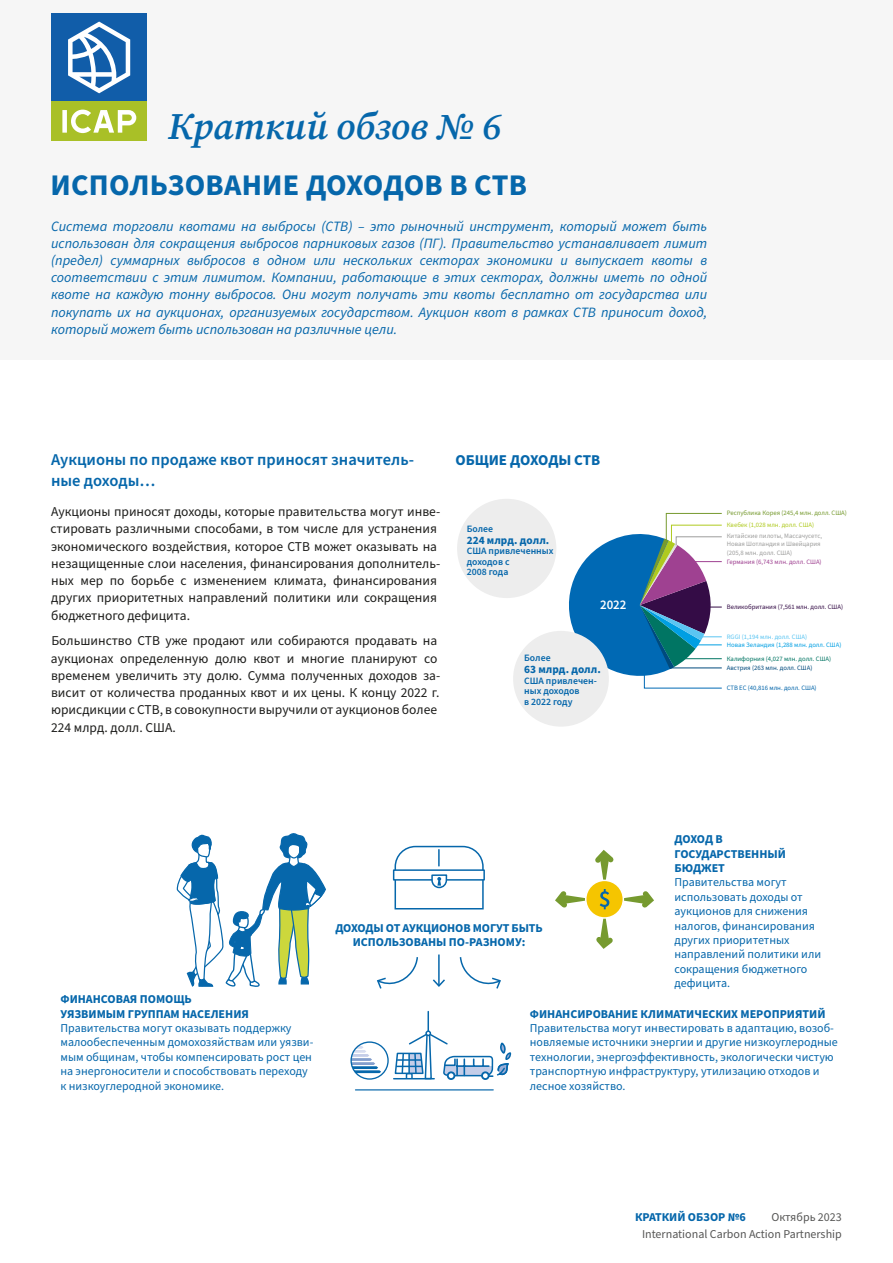
<style>
.page{position:relative;width:893px;height:1263px;background:#fff}
.page>*{position:absolute;margin:0;border:0;box-sizing:border-box;transform-origin:0 0}
.t1{font:italic 600 37.5px "Source Serif Pro";color:#0667ab}
.t2{font:700 30px "Source Sans Pro";letter-spacing:.01em;color:#0667ab}
.t3{font:600 16.5px/21px "Source Sans Pro";color:#0667ab}
.t4{font:700 15px "Source Sans Pro";letter-spacing:-.005em;color:#0667ab}
.t5{font:italic 14.25px/17.1px "Source Sans Pro";color:#0667ab;text-align:justify}
.t6{font:13.5px/17.2px "Source Sans Pro";color:#1d1d1b}
.t7{font:600 12.9px "Source Sans Pro";color:#fff}
.t8{font:12px/14.4px "Source Sans Pro";color:#0667ab}
.t9{font:700 12px/14.4px "Source Sans Pro";color:#0667ab}
.t10{font:12px/17.4px "Source Sans Pro";color:#575756;text-align:right}
.t11{font:700 11.25px "Source Sans Pro";color:#0667ab}
.t12{font:600 9.75px/10.5px "Source Sans Pro";color:#0667ab}
.t13{font:6.6px/8.4px "Source Sans Pro";color:#9d9d9c}
.t14{font:6.6px "Source Sans Pro";color:#769a2f}
.t15{font:6.6px "Source Sans Pro";color:#340c46}
.t16{font:6.6px "Source Sans Pro";color:#009fe3}
.t17{font:6.6px "Source Sans Pro";color:#007563}
.t18{font:6.6px "Source Sans Pro";color:#9f4191}
.t19{font:6.6px "Source Sans Pro";color:#afca1f}
.t20{font:6.6px "Source Sans Pro";color:#0667ab}
.t21{font:6.6px "Source Sans Pro";color:#004a7d}
.t22{font:6.6px "Source Sans Pro";color:#5bc5f2}
</style>
<div class="page">
<svg style="left:459px;top:957px;width:42px;height:32px"></svg>
<svg style="left:377px;top:957px;width:41px;height:32px"></svg>
<hr style="left:438px;top:954px;width:2px;height:32px;background:#0667ab">
<svg style="left:432px;top:978px;width:13px;height:9px"></svg>
<svg style="left:555px;top:849px;width:99px;height:100px"></svg>
<svg style="left:393px;top:869px;width:92px;height:12px"></svg>
<svg style="left:394px;top:845px;width:90px;height:65px"></svg>
<hr style="left:427px;top:1011px;width:2px;height:21px;background:#0667ab">
<svg style="left:394px;top:1030px;width:118px;height:50px"></svg>
<svg style="left:351px;top:1042px;width:37px;height:37px"></svg>
<svg style="left:352px;top:1046px;width:29px;height:27px"></svg>
<div style="left:350px;top:1041px;width:39px;height:39px;border:1px solid #0667ab;border-radius:50%"></div>
<hr style="left:355px;top:1089px;width:138px;height:1px;background:#0667ab">
<svg style="left:177px;top:833px;width:149px;height:154px"></svg>
<div style="left:0;top:0;width:893px;height:359px;background:#f6f6f6"></div>
<div style="left:457px;top:499px;width:99px;height:99px;background:#ededed;border-radius:50%"></div>
<div style="left:513px;top:631px;width:96px;height:96px;background:#ededed;border-radius:50%"></div>
<svg style="left:569px;top:513px;width:153px;height:176px"></svg>
<div style="left:51px;top:101px;width:96px;height:40px;background:#a9c027"></div>
<div style="left:51px;top:13px;width:96px;height:88px;background:#115da9"></div>
<svg style="left:68px;top:22px;width:62px;height:71px"></svg>
<svg style="left:62px;top:110px;width:74px;height:23px"></svg>
<h1 class="t1" style="left:168px;top:101px;width:335px">Краткий обзов № 6</h1>
<h2 class="t2" style="left:50px;top:165px;width:478px">ИСПОЛЬЗОВАНИЕ ДОХОДОВ В СТВ</h2>
<p class="t5" style="left:51px;top:218px;width:658px">Система торговли квотами на выбросы (СТВ) – это рыночный инструмент, который может быть использован для сокращения выбросов парниковых газов (ПГ). Правительство устанавливает лимит (предел) суммарных выбросов в одном или нескольких секторах экономики и выпускает квоты в соответствии с этим лимитом. Компании, работающие в этих секторах, должны иметь по одной квоте на каждую тонну выбросов. Они могут получать эти квоты бесплатно от государства или покупать их на аукционах, организуемых государством. Аукцион квот в рамках СТВ приносит доход, который может быть использован на различные цели.</p>
<p class="t3" style="left:51px;top:450px;width:364px">Аукционы по продаже квот приносят значитель&shy;ные доходы…</p>
<p class="t6" style="left:50px;top:503px;width:391px">Аукционы приносят доходы, которые правительства могут инве&shy;стировать различными способами, в том числе для устранения экономического воздействия, которое СТВ может оказывать на незащищенные слои населения, финансирования дополнитель&shy;ных мер по борьбе с изменением климата, финансирования других приоритетных направлений политики или сокращения бюджетного дефицита.</p>
<p class="t6" style="left:51px;top:633px;width:391px">Большинство СТВ уже продают или собираются продавать на аукционах определенную долю квот и многие планируют со временем увеличить эту долю. Сумма полученных доходов за&shy;висит от количества проданных квот и их цены. К концу 2022 г. юрисдикции с СТВ, в совокупности выручили от аукционов более 224 млрд. долл. США.</p>
<p class="t4" style="left:455px;top:450px;width:146px">ОБЩИЕ ДОХОДЫ СТВ</p>
<p class="t12" style="left:467px;top:524px;width:28px">Более</p>
<p class="t11" style="left:467px;top:532px;width:84px">224 млрд. долл.</p>
<p class="t12" style="left:467px;top:546px;width:88px">США привлеченных доходов с<br>2008 года</p>
<p class="t7" style="left:600px;top:596px;width:28px">2022</p>
<p class="t14" style="left:727px;top:509px;width:122px">Республика Корея (245,4 млн. долл. США)</p>
<p class="t19" style="left:727px;top:520px;width:89px">Квебек (1,028 млн. долл. США)</p>
<p class="t13" style="left:727px;top:532px;width:97px">Китайские пилоты, Массачусетс,<br>Новая Шотландия и Швейцария (205,8 млн. долл. США)</p>
<p class="t18" style="left:727px;top:557px;width:96px">Германия (6,743 млн. долл. США)</p>
<p class="t15" style="left:727px;top:602px;width:118px">Великобритания (7,561 млн. долл. США)</p>
<p class="t22" style="left:727px;top:632px;width:82px">RGGI (1,194 млн. долл. США)</p>
<p class="t16" style="left:727px;top:640px;width:116px">Новая Зеландия (1,288 млн. долл. США)</p>
<p class="t12" style="left:524px;top:653px;width:28px">Более</p>
<p class="t11" style="left:524px;top:662px;width:78px">63 млрд. долл.</p>
<p class="t12" style="left:524px;top:675px;width:74px">США привлечен&shy;ных доходов<br>в 2022 году</p>
<p class="t20" style="left:727px;top:684px;width:91px">СТВ ЕС (40,816 млн. долл. США)</p>
<p class="t17" style="left:727px;top:654px;width:106px">Калифорния (4,027 млн. долл. США)</p>
<p class="t21" style="left:727px;top:663px;width:87px">Австрия (263 млн. долл. США)</p>
<p class="t9" style="left:60px;top:992px;width:190px">ФИНАНСОВАЯ ПОМОЩЬ<br>УЯЗВИМЫМ ГРУППАМ НАСЕЛЕНИЯ</p>
<p class="t8" style="left:60px;top:1021px;width:254px">Правительства могут оказывать поддержку малообеспеченным домохозяйствам или уязви&shy;мым общинам, чтобы компенсировать рост цен на энергоносители и способствовать переходу к низкоуглеродной экономике.</p>
<p class="t9" style="left:335px;top:921px;width:209px;text-align:center">ДОХОДЫ ОТ АУКЦИОНОВ МОГУТ БЫТЬ<br>ИСПОЛЬЗОВАНЫ ПО-РАЗНОМУ:</p>
<p class="t9" style="left:674px;top:832px;width:113px">ДОХОД В<br>ГОСУДАРСТВЕННЫЙ<br>БЮДЖЕТ</p>
<p class="t8" style="left:674px;top:875px;width:148px">Правительства могут использовать доходы от аукционов для снижения налогов, финансирования других приоритетных направлений политики или сокращения бюджетного дефицита.</p>
<p class="t9" style="left:530px;top:1007px;width:297px">ФИНАНСИРОВАНИЕ КЛИМАТИЧЕСКИХ МЕРОПРИЯТИЙ</p>
<p class="t8" style="left:530px;top:1021px;width:309px">Правительства могут инвестировать в адаптацию, возоб&shy;новляемые источники энергии и другие низкоуглеродные технологии, энергоэффективность, экологически чистую транспортную инфраструктуру, утилизацию отходов и лесное хозяйство.</p>
<p class="t9" style="left:635px;top:1210px;width:112px">КРАТКИЙ ОБЗОР №6</p>
<p class="t10" style="left:642px;top:1208px;width:201px">Октябрь 2023<br>International Carbon Action Partnership</p>
</div>
